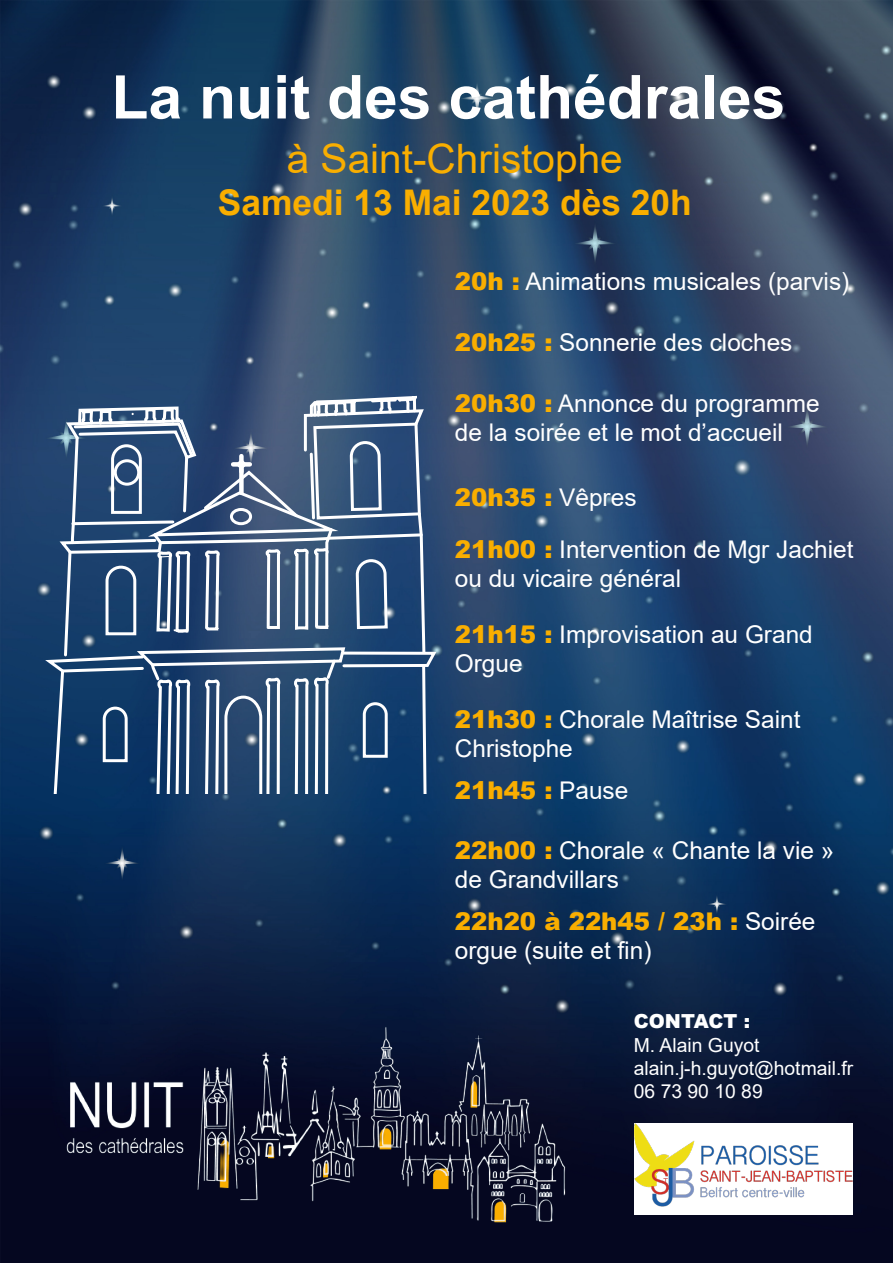
<style>
.page{position:relative;width:893px;height:1263px;background:#fff}
.page>*{position:absolute;margin:0;border:0;box-sizing:border-box;transform-origin:0 0}
.t1{font:700 60.6px "Arial";color:#fff}
.t2{font:40.65px "Arial";color:#f9ae00}
.t3{font:700 35.4px "Arial";color:#f9ae00}
.t4{font:24.45px/29.2px "Arial";color:#fff}
.t5{font:900 24.45px "Arial";color:#f9ae00}
.t6{font:19.35px "Arial";color:#fff}
.t7{font:900 19.35px "Arial";color:#fff}
.s1{font-weight:900;color:#f9ae00}
.s2{font-weight:400;color:#fff}
</style>
<div class="page">
<img style="left:0;top:0;width:893px;height:1263px">
<svg style="left:41px;top:394px;width:398px;height:400px;background:#436185"></svg>
<img style="left:635px;top:1124px;width:218px;height:91px">
<img style="left:0;top:993px;width:607px;height:270px">
<p class="t1" style="left:111px;top:54px;width:676px">La nuit des cathédrales</p>
<p class="t2" style="left:287px;top:131px;width:338px">à Saint-Christophe</p>
<p class="t3" style="left:218px;top:178px;width:475px">Samedi 13 Mai 2023 dès 20h</p>
<p class="t4" style="left:455px;top:267px;width:396px"><span class="s1">20h :</span> Animations musicales (parvis)</p>
<p class="t4" style="left:455px;top:327px;width:339px"><span class="s1">20h25 :</span> Sonnerie des cloches</p>
<p class="t4" style="left:455px;top:389px;width:366px"><span class="s1">20h30 :</span> Annonce du programme</p>
<p class="t4" style="left:455px;top:418px;width:330px">de la soirée et le mot d’accueil</p>
<p class="t5" style="left:455px;top:480px;width:183px">20h35 : <span class="s2">Vêpres</span></p>
<p class="t4" style="left:455px;top:534px;width:400px"><span class="s1">21h00 :</span> Intervention de Mgr Jachiet ou du vicaire général</p>
<p class="t4" style="left:455px;top:619px;width:359px"><span class="s1">21h15 :</span> Improvisation au Grand<br>Orgue</p>
<p class="t4" style="left:455px;top:705px;width:347px"><span class="s1">21h30 :</span> Chorale Maîtrise Saint<br>Christophe</p>
<p class="t5" style="left:455px;top:772px;width:175px">21h45 : <span class="s2">Pause</span></p>
<p class="t4" style="left:455px;top:835px;width:381px"><span class="s1">22h00 :</span> Chorale « Chante la vie »</p>
<p class="t4" style="left:455px;top:865px;width:166px">de Grandvillars</p>
<p class="t4" style="left:455px;top:906px;width:362px"><span class="s1">22h20 à 22h45 / 23h :</span> Soirée orgue (suite et fin)</p>
<p class="t7" style="left:634px;top:1007px;width:118px">CONTACT :</p>
<p class="t6" style="left:634px;top:1031px;width:127px">M. Alain Guyot</p>
<p class="t6" style="left:634px;top:1055px;width:221px">alain.j-h.guyot@hotmail.fr</p>
<p class="t6" style="left:634px;top:1078px;width:131px">06 73 90 10 89</p>
</div>
